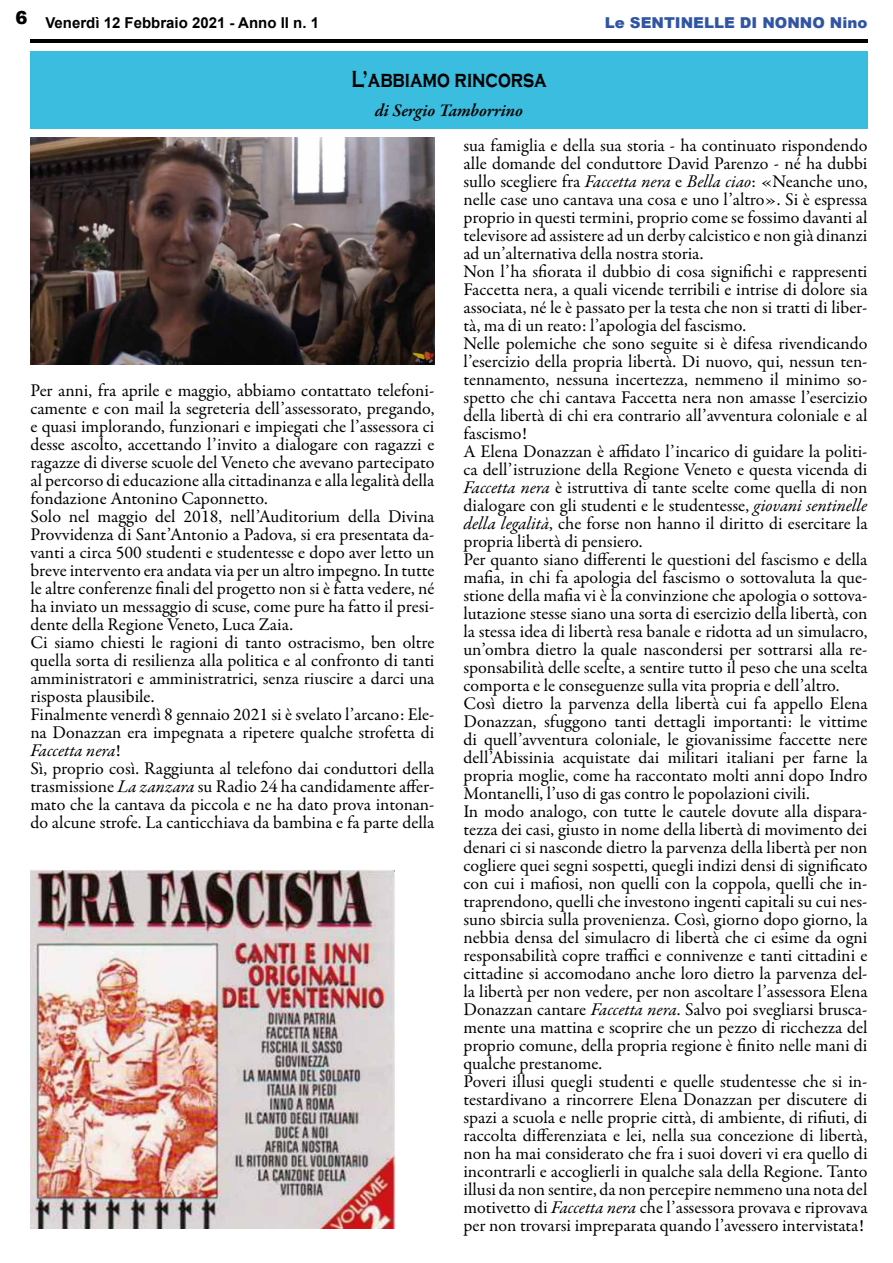
<style>
.page{position:relative;width:893px;height:1263px;background:#fff}
.page>*{position:absolute;margin:0;border:0;box-sizing:border-box;transform-origin:0 0}
.t1{font:700 24px "Copperplate Gothic";color:#000;scale:.75 1}
.t2{font:18px/18px "Garamond Premr Pro";color:#000}
.t3{font:italic 600 18px "Garamond Premr Pro";color:#000}
.t4{font:900 18px "Arial";color:#000}
.t5{font:700 15px "Arial";color:#000}
.t6{font:900 15px "Arial";color:#3055a3}
.s1{font-style:italic}
</style>
<div class="page">
<hr style="left:30px;top:39px;width:837px;height:3px;background:#000">
<div style="left:30px;top:51px;width:837px;height:78px;background:#3abdde"></div>
<img style="left:30px;top:138px;width:404px;height:227px">
<img style="left:30px;top:869px;width:364px;height:359px">
<p class="t4" style="left:16px;top:4px;width:14px">6</p>
<p class="t6" style="left:605px;top:12px;width:264px">Le SENTINELLE DI NONNO Nino</p>
<p class="t5" style="left:45px;top:12px;width:275px">Venerdì 12 Febbraio 2021 - Anno II n. 1</p>
<h1 class="t1" style="left:351px;top:66px;width:262px">L’abbiamo rincorsa</h1>
<p class="t3" style="left:375px;top:99px;width:150px">di Sergio Tamborrino</p>
<p class="t2" style="left:30px;top:381px;width:406px">Per anni, fra aprile e maggio, abbiamo contattato telefoni&shy;camente e con mail la segreteria dell’assessorato, pregando, e quasi implorando, funzionari e impiegati che l’assessora ci desse ascolto, accettando l’invito a dialogare con ragazzi e ragazze di diverse scuole del Veneto che avevano partecipato al percorso di educazione alla cittadinanza e alla legalità della fondazione Antonino Caponnetto.<br>Solo nel maggio del 2018, nell’Auditorium della Divina Provvidenza di Sant’Antonio a Padova, si era presentata da&shy;vanti a circa 500 studenti e studentesse e dopo aver letto un breve intervento era andata via per un altro impegno. In tutte le altre conferenze finali del progetto non si è fatta vedere, né ha inviato un messaggio di scuse, come pure ha fatto il presi&shy;dente della Regione Veneto, Luca Zaia.<br>Ci siamo chiesti le ragioni di tanto ostracismo, ben oltre quella sorta di resilienza alla politica e al confronto di tanti amministratori e amministratrici, senza riuscire a darci una risposta plausibile.<br>Finalmente venerdì 8 gennaio 2021 si è svelato l’arcano: Ele&shy;na Donazzan era impegnata a ripetere qualche strofetta di <span class="s1">Faccetta nera</span>!<br>Sì, proprio così. Raggiunta al telefono dai conduttori della trasmissione <span class="s1">La zanzara</span> su Radio 24 ha candidamente affer&shy;mato che la cantava da piccola e ne ha dato prova intonan&shy;do alcune strofe. La canticchiava da bambina e fa parte della</p>
<p class="t2" style="left:463px;top:137px;width:406px">sua famiglia e della sua storia - ha continuato rispondendo alle domande del conduttore David Parenzo - né ha dubbi sullo scegliere fra <span class="s1">Faccetta nera</span> e <span class="s1">Bella ciao</span>: «Neanche uno, nelle case uno cantava una cosa e uno l’altro». Si è espressa proprio in questi termini, proprio come se fossimo davanti al televisore ad assistere ad un derby calcistico e non già dinanzi ad un’alternativa della nostra storia.<br>Non l’ha sfiorata il dubbio di cosa significhi e rappresenti Faccetta nera, a quali vicende terribili e intrise di dolore sia associata, né le è passato per la testa che non si tratti di liber&shy;tà, ma di un reato: l’apologia del fascismo.<br>Nelle polemiche che sono seguite si è difesa rivendicando l’esercizio della propria libertà. Di nuovo, qui, nessun ten&shy;tennamento, nessuna incertezza, nemmeno il minimo so&shy;spetto che chi cantava Faccetta nera non amasse l’esercizio della libertà di chi era contrario all’avventura coloniale e al fascismo!<br>A Elena Donazzan è affidato l’incarico di guidare la politi&shy;ca dell’istruzione della Regione Veneto e questa vicenda di <span class="s1">Faccetta nera</span> è istruttiva di tante scelte come quella di non dialogare con gli studenti e le studentesse, <span class="s1">giovani sentinelle della legalità</span>, che forse non hanno il diritto di esercitare la propria libertà di pensiero.<br>Per quanto siano differenti le questioni del fascismo e della mafia, in chi fa apologia del fascismo o sottovaluta la que&shy;stione della mafia vi è la convinzione che apologia o sottova&shy;lutazione stesse siano una sorta di esercizio della libertà, con la stessa idea di libertà resa banale e ridotta ad un simulacro, un’ombra dietro la quale nascondersi per sottrarsi alla re&shy;sponsabilità delle scelte, a sentire tutto il peso che una scelta comporta e le conseguenze sulla vita propria e dell’altro.<br>Così dietro la parvenza della libertà cui fa appello Elena Donazzan, sfuggono tanti dettagli importanti: le vittime di quell’avventura coloniale, le giovanissime faccette nere dell’Abissinia acquistate dai militari italiani per farne la propria moglie, come ha raccontato molti anni dopo Indro Montanelli, l’uso di gas contro le popolazioni civili.<br>In modo analogo, con tutte le cautele dovute alla dispara&shy;tezza dei casi, giusto in nome della libertà di movimento dei denari ci si nasconde dietro la parvenza della libertà per non cogliere quei segni sospetti, quegli indizi densi di significato con cui i mafiosi, non quelli con la coppola, quelli che in&shy;traprendono, quelli che investono ingenti capitali su cui nes&shy;suno sbircia sulla provenienza. Così, giorno dopo giorno, la nebbia densa del simulacro di libertà che ci esime da ogni responsabilità copre traffici e connivenze e tanti cittadini e cittadine si accomodano anche loro dietro la parvenza del&shy;la libertà per non vedere, per non ascoltare l’assessora Elena Donazzan cantare <span class="s1">Faccetta nera</span>. Salvo poi svegliarsi brusca&shy;mente una mattina e scoprire che un pezzo di ricchezza del proprio comune, della propria regione è finito nelle mani di qualche prestanome.<br>Poveri illusi quegli studenti e quelle studentesse che si in&shy;testardivano a rincorrere Elena Donazzan per discutere di spazi a scuola e nelle proprie città, di ambiente, di rifiuti, di raccolta differenziata e lei, nella sua concezione di libertà, non ha mai considerato che fra i suoi doveri vi era quello di incontrarli e accoglierli in qualche sala della Regione. Tanto illusi da non sentire, da non percepire nemmeno una nota del motivetto di <span class="s1">Faccetta nera</span> che l’assessora provava e riprovava per non trovarsi impreparata quando l’avessero intervistata!</p>
</div>
